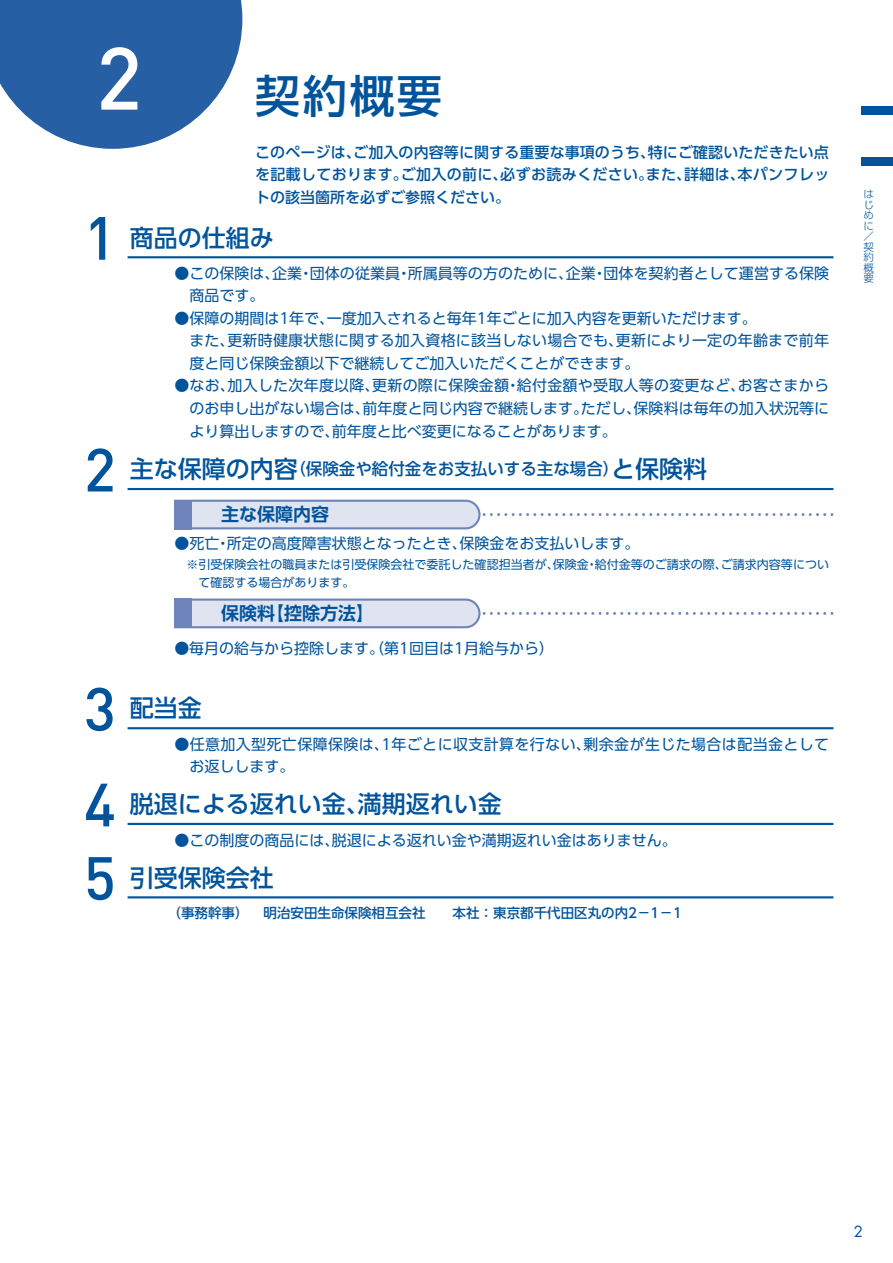
<style>
.page{position:relative;width:893px;height:1263px;background:#fff}
.page>*{position:absolute;margin:0;border:0;box-sizing:border-box;transform-origin:0 0}
.t1{font:500 87px "DIN Pro";color:#fff}
.t2{font:500 60px "DIN Pro";color:#01549c}
.t3{font:500 45px "UD Shin Go Pro";color:#01549c}
.t4{font:500 24px "UD Shin Go Pro";color:#01549c}
.t5{font:700 18px "UD Shin Go Pro De";color:#01549c}
.t6{font:500 16.5px "UD Shin Go Pro";color:#01549c}
.t7{font:15px/22.5px "UD Shin Go Pro";color:#01549c}
.t8{font:500 15px/22.5px "UD Shin Go Pro";letter-spacing:.025em;color:#01549c;text-align:justify}
.t9{font:15px/22.5px "UD Shin Go Pro";letter-spacing:.025em;color:#01549c}
.t10{font:15px "Futura Std";color:#01549c}
.t11{font:500 13.5px "UD Shin Go Pro";color:#01549c}
.t12{font:12px/18px "UD Shin Go Pro";color:#01549c}
.t13{font:300 10.5px/10.5px "UD Shin Go Pro";color:#01549c;text-align:justify}
.s1{font-size:24px}
</style>
<div class="page">
<svg style="left:0;top:0;width:242px;height:149px"></svg>
<hr style="left:128px;top:256px;width:705px;height:2px;background:#01549c">
<hr style="left:128px;top:488px;width:705px;height:2px;background:#01549c">
<svg style="left:491px;top:513px;width:342px;height:3px"></svg>
<svg style="left:174px;top:499px;width:311px;height:31px"></svg>
<div style="left:174px;top:500px;width:17px;height:29px;background:#6f84bb"></div>
<svg style="left:491px;top:612px;width:342px;height:3px"></svg>
<svg style="left:174px;top:598px;width:311px;height:31px"></svg>
<div style="left:174px;top:598px;width:17px;height:30px;background:#6f84bb"></div>
<hr style="left:128px;top:727px;width:705px;height:2px;background:#01549c">
<hr style="left:128px;top:823px;width:705px;height:2px;background:#01549c">
<hr style="left:128px;top:896px;width:705px;height:2px;background:#01549c">
<div style="left:861px;top:106px;width:32px;height:9px;background:#01549c"></div>
<div style="left:861px;top:157px;width:32px;height:9px;background:#01549c"></div>
<h1 class="t1" style="left:96px;top:8px;width:48px">2</h1>
<h3 class="t3" style="left:255px;top:59px;width:188px">契約概要</h3>
<p class="t8" style="left:255px;top:140px;width:576px">このページは、ご加入の内容等に関する重要な事項のうち、特にご確認いただきたい点を記載しております。ご加入の前に、必ずお読みください。また、詳細は、本パンフレットの該当箇所を必ずご参照ください。</p>
<h2 class="t2" style="left:84px;top:189px;width:33px">1</h2>
<h3 class="t4" style="left:130px;top:218px;width:145px">商品の仕組み</h3>
<p class="t7" style="left:189px;top:262px;width:641px;text-indent:-15px">●この保険は、企業・団体の従業員・所属員等の方のために、企業・団体を契約者として運営する保険商品です。</p>
<p class="t7" style="left:189px;top:307px;width:641px;text-indent:-15px">●保障の期間は1年で、一度加入されると毎年1年ごとに加入内容を更新いただけます。<br>また、更新時健康状態に関する加入資格に該当しない場合でも、更新により一定の年齢まで前年度と同じ保険金額以下で継続してご加入いただくことができます。</p>
<p class="t7" style="left:189px;top:374px;width:641px;text-align:justify;text-indent:-15px">●なお、加入した次年度以降、更新の際に保険金額・給付金額や受取人等の変更など、お客さまからのお申し出がない場合は、前年度と同じ内容で継続します。ただし、保険料は毎年の加入状況等により算出しますので、前年度と比べ変更になることがあります。</p>
<h2 class="t2" style="left:84px;top:421px;width:33px">2</h2>
<p class="t6" style="left:130px;top:456px;width:579px"><span class="s1">主な保障の内容</span>（保険金や給付金をお支払いする主な場合）<span class="s1">と保険料</span></p>
<p class="t5" style="left:221px;top:500px;width:109px">主な保障内容</p>
<p class="t12" style="left:198px;top:555px;width:632px;text-indent:-12px">※引受保険会社の職員または引受保険会社で委託した確認担当者が、保険金・給付金等のご請求の際、ご請求内容等について確認する場合があります。</p>
<p class="t5" style="left:221px;top:599px;width:154px">保険料【控除方法】</p>
<p class="t7" style="left:174px;top:637px;width:381px">●毎月の給与から控除します。（第1回目は1月給与から）</p>
<p class="t7" style="left:174px;top:532px;width:466px">●死亡・所定の高度障害状態となったとき、保険金をお支払いします。</p>
<h2 class="t2" style="left:84px;top:660px;width:33px">3</h2>
<h3 class="t4" style="left:130px;top:689px;width:73px">配当金</h3>
<p class="t9" style="left:189px;top:732px;width:641px;text-indent:-15px">●任意加入型死亡保障保険は、1年ごとに収支計算を行ない、剰余金が生じた場合は配当金としてお返しします。</p>
<h2 class="t2" style="left:84px;top:756px;width:33px">4</h2>
<h3 class="t4" style="left:130px;top:784px;width:373px">脱退による返れい金、満期返れい金</h3>
<p class="t7" style="left:174px;top:828px;width:504px">●この制度の商品には、脱退による返れい金や満期返れい金はありません。</p>
<h2 class="t2" style="left:84px;top:829px;width:33px">5</h2>
<h3 class="t4" style="left:130px;top:858px;width:145px">引受保険会社</h3>
<p class="t11" style="left:168px;top:902px;width:516px">（事務幹事） 明治安田生命保険相互会社　　本社：東京都千代田区丸の内2－1－1</p>
<p class="t13" style="left:863px;top:189px;width:12px">はじめに／契約概要</p>
<p class="t10" style="left:854px;top:1222px;width:11px">2</p>
</div>
